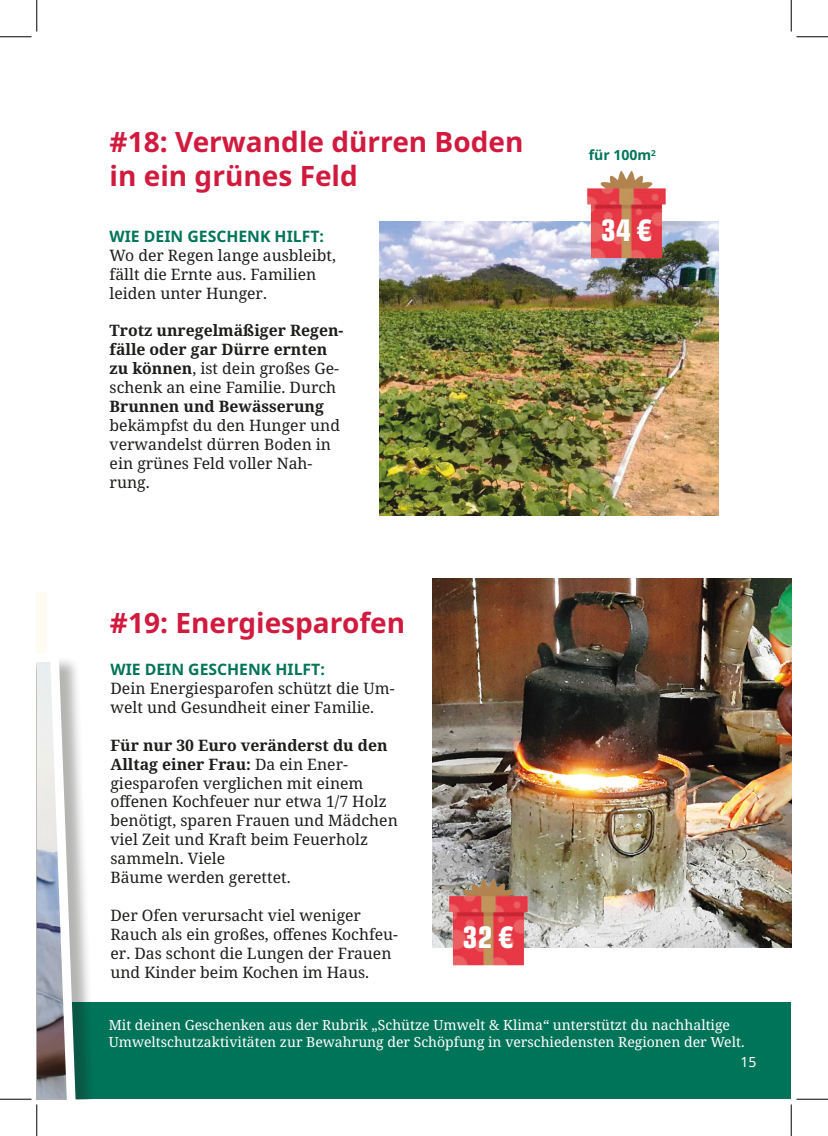
<style>
.page{position:relative;width:828px;height:1136px;background:#fff}
.page>*{position:absolute;margin:0;border:0;box-sizing:border-box;transform-origin:0 0}
.t1{font:700 condensed 29.75px "Eurostile LT Pro";color:#fff}
.t2{font:700 28px "Noto Sans";color:#d11a3e}
.t3{font:15.75px/18.9px "Noto Serif";color:#1d1d1b}
.t4{font:700 15.75px/18.9px "Noto Serif";color:#1d1d1b}
.t5{font:700 15.75px "Noto Sans";color:#007459}
.t6{font:14px/16.8px "Noto Serif";color:#fff}
.t7{font:700 14px "Noto Sans";color:#007459}
.t8{font:14px "Noto Sans";color:#fff}
.s1{font-weight:400}
.s2{font-weight:700}
</style>
<div class="page">
<div style="left:37px;top:592px;width:10px;height:506px;background:#fefbf0"></div>
<img style="left:432px;top:578px;width:359px;height:369px">
<div style="left:47px;top:1002px;width:744px;height:96px;background:#007459"></div>
<div style="left:37px;top:655px;width:61px;height:443px;background:#1d1d1b;opacity:.33"></div>
<svg style="left:37px;top:653px;width:44px;height:445px"></svg>
<img style="left:379px;top:221px;width:339px;height:294px">
<img style="left:580px;top:170px;width:89px;height:122px">
<img style="left:442px;top:863px;width:89px;height:103px">
<hr style="left:0;top:36px;width:32px;height:1px;background:#000">
<hr style="left:796px;top:36px;width:32px;height:1px;background:#000">
<hr style="left:0;top:1098px;width:32px;height:1px;background:#000">
<hr style="left:796px;top:1098px;width:32px;height:1px;background:#000">
<hr style="left:36px;top:0;width:1px;height:31px;background:#000">
<hr style="left:36px;top:1104px;width:1px;height:31px;background:#000">
<hr style="left:790px;top:0;width:1px;height:31px;background:#000">
<hr style="left:790px;top:1104px;width:1px;height:31px;background:#000">
<h2 class="t2" style="left:110px;top:131px;width:415px">#18: Verwandle dürren Boden</h2>
<h2 class="t2" style="left:110px;top:165px;width:250px">in ein grünes Feld</h2>
<p class="t5" style="left:110px;top:230px;width:216px">WIE DEIN GESCHENK HILFT:</p>
<p class="t3" style="left:110px;top:247px;width:228px">Wo der Regen lange ausbleibt, fällt die Ernte aus. Familien leiden unter Hunger.</p>
<p class="t4" style="left:110px;top:322px;width:235px">Trotz unregelmäßiger Regen&shy;fälle oder gar Dürre ernten zu können<span class="s1">, ist dein großes Ge&shy;schenk an eine Familie. Durch</span></p>
<p class="t4" style="left:110px;top:398px;width:216px">Brunnen und Bewässerung</p>
<p class="t3" style="left:110px;top:417px;width:232px">bekämpfst du den Hunger und verwandelst dürren Boden in ein grünes Feld voller Nah&shy;rung.</p>
<h2 class="t2" style="left:110px;top:611px;width:297px">#19: Energiesparofen</h2>
<p class="t5" style="left:110px;top:662px;width:216px">WIE DEIN GESCHENK HILFT:</p>
<p class="t3" style="left:110px;top:680px;width:285px">Dein Energiesparofen schützt die Um&shy;welt und Gesundheit einer Familie.</p>
<p class="t3" style="left:110px;top:736px;width:289px"><span class="s2">Für nur 30 Euro veränderst du den<br>Alltag einer Frau:</span> Da ein Ener&shy;giesparofen verglichen mit einem offenen Kochfeuer nur etwa 1/7 Holz benötigt, sparen Frauen und Mädchen viel Zeit und Kraft beim Feuerholz sammeln. Viele<br>Bäume werden gerettet.</p>
<p class="t3" style="left:110px;top:907px;width:289px">Der Ofen verursacht viel weniger Rauch als ein großes, offenes Kochfeu&shy;er. Das schont die Lungen der Frauen und Kinder beim Kochen im Haus.</p>
<h1 class="t1" style="left:463px;top:925px;width:52px">32€</h1>
<p class="t7" style="left:589px;top:149px;width:69px">für 100m<sup>2</sup></p>
<h1 class="t1" style="left:601px;top:219px;width:52px">34€</h1>
<p class="t6" style="left:109px;top:1017px;width:637px">Mit deinen Geschenken aus der Rubrik „Schütze Umwelt &amp; Klima“ unterstützt du nachhaltige<br>Umweltschutzaktivitäten zur Bewahrung der Schöpfung in verschiedensten Regionen der Welt.</p>
<p class="t8" style="left:740px;top:1056px;width:18px">15</p>
</div>
